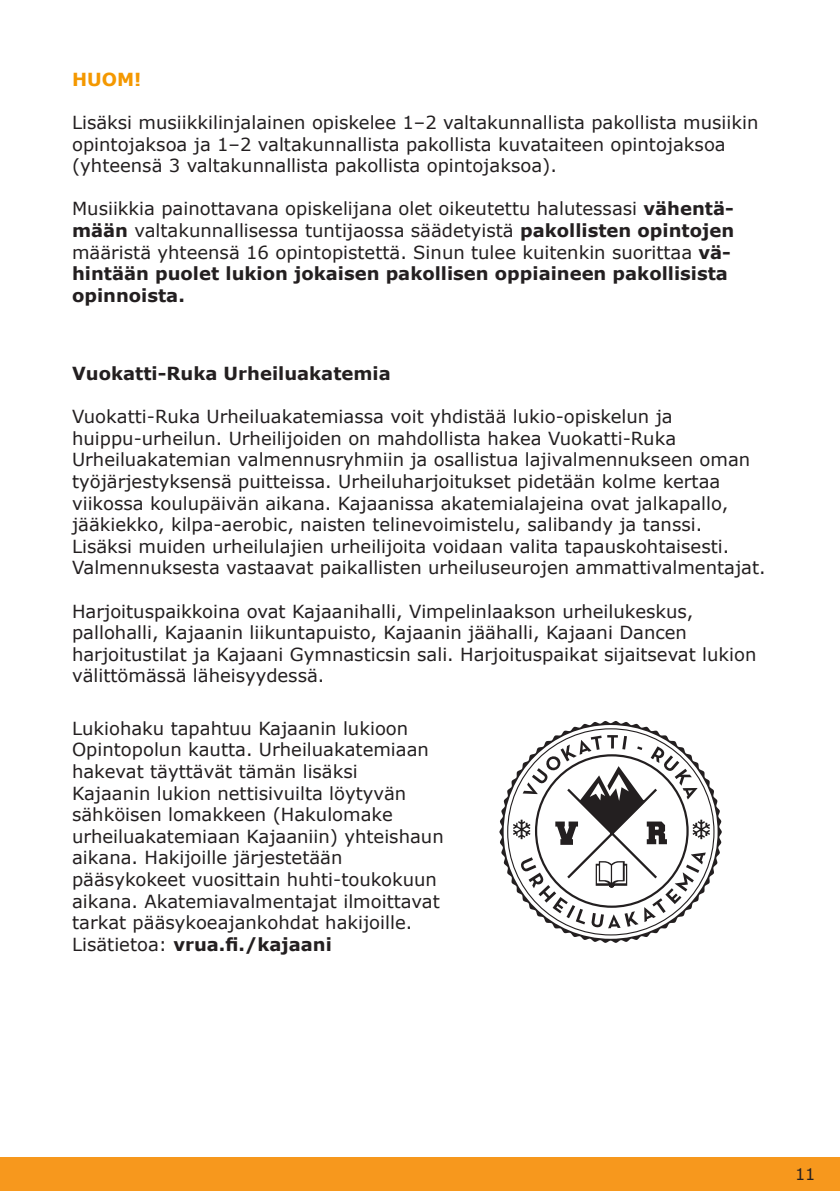
<style>
.page{position:relative;width:840px;height:1191px;background:#fff}
.page>*{position:absolute;margin:0;border:0;box-sizing:border-box;transform-origin:0 0}
.t1{font:18px/21.6px "Verdana";color:#231f20}
.t2{font:700 18px "Verdana";color:#231f20}
.t3{font:700 18px "Verdana";color:#f49800}
.t4{font:16px "Verdana";color:#231f20}
.s1{font-weight:700}
</style>
<div class="page">
<div style="left:0;top:1158px;width:839px;height:33px;background:#f7981d"></div>
<svg style="left:499px;top:721px;width:222px;height:222px"></svg>
<p class="t3" style="left:72px;top:66px;width:71px">HUOM!</p>
<p class="t1" style="left:72px;top:111px;width:687px">Lisäksi musiikkilinjalainen opiskelee 1–2 valtakunnallista pakollista musiikin opintojaksoa ja 1–2 valtakunnallista pakollista kuvataiteen opintojaksoa (yhteensä 3 valtakunnallista pakollista opintojaksoa).</p>
<p class="t1" style="left:72px;top:198px;width:663px">Musiikkia painottavana opiskelijana olet oikeutettu halutessasi <span class="s1">vähentä&shy;mään</span> valtakunnallisessa tuntijaossa säädetyistä <span class="s1">pakollisten opintojen </span>määristä yhteensä 16 opintopistettä. Sinun tulee kuitenkin suorittaa <span class="s1">vä&shy;hintään puolet lukion jokaisen pakollisen oppiaineen pakollisista opinnoista.</span></p>
<p class="t2" style="left:72px;top:361px;width:320px">Vuokatti-Ruka Urheiluakatemia</p>
<p class="t1" style="left:72px;top:406px;width:694px">Vuokatti-Ruka Urheiluakatemiassa voit yhdistää lukio-opiskelun ja huippu-urheilun. Urheilijoiden on mahdollista hakea Vuokatti-Ruka Urheiluakatemian valmennusryhmiin ja osallistua lajivalmennukseen oman työjärjestyksensä puitteissa. Urheiluharjoitukset pidetään kolme kertaa viikossa koulupäivän aikana. Kajaanissa akatemialajeina ovat jalkapallo, jääkiekko, kilpa-aerobic, naisten telinevoimistelu, salibandy ja tanssi.<br>Lisäksi muiden urheilulajien urheilijoita voidaan valita tapauskohtaisesti.<br>Valmennuksesta vastaavat paikallisten urheiluseurojen ammattivalmentajat.</p>
<p class="t1" style="left:72px;top:600px;width:685px">Harjoituspaikkoina ovat Kajaanihalli, Vimpelinlaakson urheilukeskus, pallohalli, Kajaanin liikuntapuisto, Kajaanin jäähalli, Kajaani Dancen harjoitustilat ja Kajaani Gymnasticsin sali. Harjoituspaikat sijaitsevat lukion välittömässä läheisyydessä.</p>
<p class="t1" style="left:72px;top:717px;width:373px">Lukiohaku tapahtuu Kajaanin lukioon Opintopolun kautta. Urheiluakatemiaan hakevat täyttävät tämän lisäksi<br>Kajaanin lukion nettisivuilta löytyvän sähköisen lomakkeen (Hakulomake urheiluakatemiaan Kajaaniin) yhteishaun aikana. Hakijoille järjestetään pääsykokeet vuosittain huhti-toukokuun aikana. Akatemiavalmentajat ilmoittavat tarkat pääsykoeajankohdat hakijoille.<br>Lisätietoa: <span class="s1">vrua.fi./kajaani</span></p>
<p class="t4" style="left:794px;top:1163px;width:22px">11</p>
</div>
